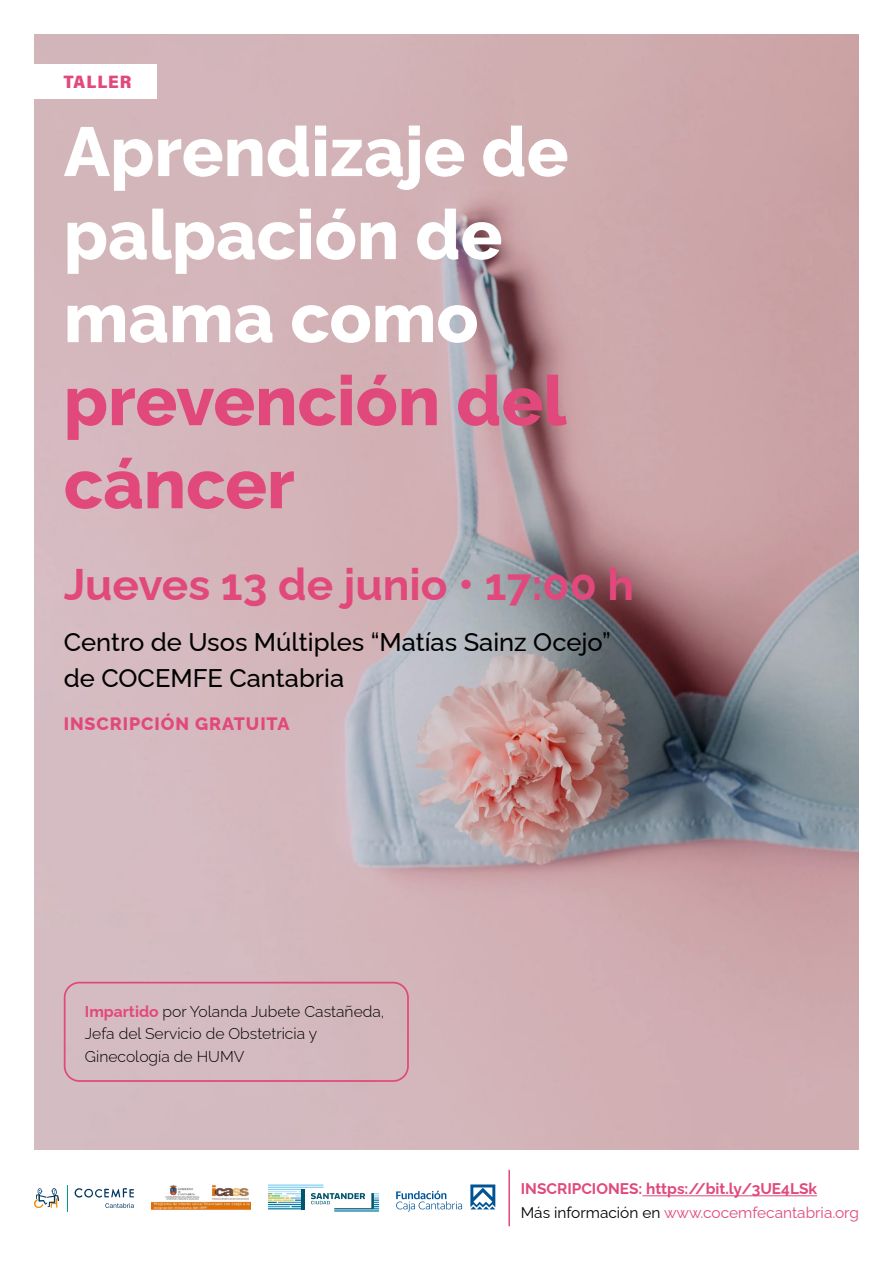
<style>
.page{position:relative;width:893px;height:1263px;background:#fff}
.page>*{position:absolute;margin:0;border:0;box-sizing:border-box;transform-origin:0 0}
.t1{font:800 69.15px/83.1px "Raleway";color:#fff}
.t2{font:800 69.15px/83.1px "Raleway";color:#e1497c}
.t3{font:700 44.25px "Raleway";color:#e1497c}
.t4{font:500 25.5px/36px "Raleway";color:#000}
.t5{font:800 18px "Raleway";letter-spacing:.05em;color:#e1497c}
.t6{font:18px "Acumin Variable Concept";letter-spacing:.055em;color:#e1497c}
.t7{font:300 15.75px/22.6px "Raleway";color:#000}
.t8{font:15.45px "Raleway";color:#e1497c}
.t9{font:700 15.45px "Raleway";color:#e1497c}
.s1{font-weight:700;color:#e1497c}
.s2{color:#000}
</style>
<div class="page">
<img style="left:34px;top:34px;width:825px;height:1115px">
<div style="left:0;top:64px;width:156px;height:34px;background:#fff"></div>
<hr style="left:642px;top:1195px;width:175px;height:1px;background:#e1497c">
<svg style="left:34px;top:1188px;width:25px;height:20px"></svg>
<svg style="left:67px;top:1185px;width:1px;height:26px"></svg>
<svg style="left:75px;top:1188px;width:59px;height:9px"></svg>
<svg style="left:105px;top:1203px;width:29px;height:5px"></svg>
<div style="left:64px;top:982px;width:345px;height:100px;border:2px solid #e1497c;border-radius:15px"></div>
<hr style="left:508px;top:1170px;width:2px;height:56px;background:#e1497c">
<svg style="left:268px;top:1184px;width:111px;height:27px"></svg>
<svg style="left:396px;top:1191px;width:66px;height:21px"></svg>
<svg style="left:470px;top:1184px;width:25px;height:25px"></svg>
<img style="left:151px;top:1185px;width:100px;height:25px">
<p class="t6" style="left:63px;top:69px;width:70px">TALLER</p>
<p class="t1" style="left:64px;top:102px;width:506px">Aprendizaje de</p>
<p class="t1" style="left:64px;top:185px;width:440px">palpación de mama como</p>
<p class="t2" style="left:64px;top:352px;width:504px">prevención del cáncer</p>
<p class="t3" style="left:64px;top:549px;width:572px">Jueves 13 de junio • 17:00 h</p>
<p class="t4" style="left:64px;top:621px;width:549px">Centro de Usos Múltiples “Matías Sainz Ocejo” de COCEMFE Cantabria</p>
<p class="t5" style="left:64px;top:709px;width:227px">INSCRIPCIÓN GRATUITA</p>
<p class="t7" style="left:85px;top:998px;width:301px"><span class="s1">Impartido</span> por Yolanda Jubete Castañeda,<br>Jefa del Servicio de Obstetricia y</p>
<p class="t7" style="left:85px;top:1043px;width:161px">Ginecología de HUMV</p>
<p class="t9" style="left:521px;top:1176px;width:298px">INSCRIPCIONES: https://bit.ly/3UE4LSk</p>
<p class="t8" style="left:521px;top:1200px;width:340px"><span class="s2">Más información en</span> www.cocemfecantabria.org</p>
</div>
